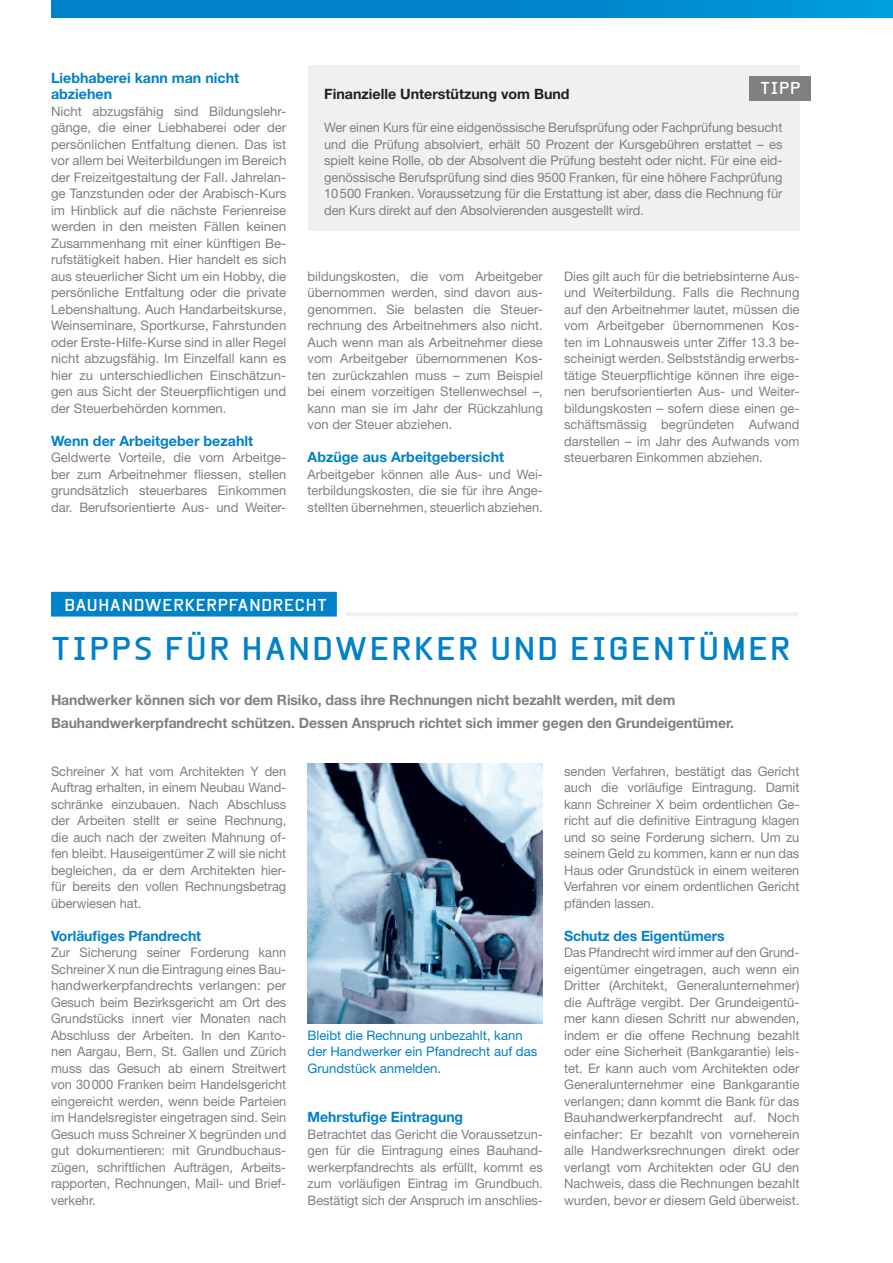
<style>
.page{position:relative;width:893px;height:1263px;background:#fff}
.page>*{position:absolute;margin:0;border:0;box-sizing:border-box;transform-origin:0 0}
.t1{font:700 31.5px "Beta Sans";letter-spacing:.075em;color:#0081c8}
.t2{font:700 16.5px "Beta Sans";letter-spacing:.04em;color:#fff}
.t3{font:700 14.25px/22.5px "Helvetica Neue LT Std";letter-spacing:-.005em;color:#808083}
.t4{font:700 14.25px/16.5px "Helvetica Neue LT Std";color:#0081c8}
.t5{font:700 14.25px "Helvetica Neue LT Std";color:#231f20}
.t6{font:13.2px/16.5px "Helvetica Neue LT Std";color:#808083;text-align:justify}
.t7{font:13.2px/16.5px "Helvetica Neue LT Std";color:#0081c8}
</style>
<div class="page">
<img style="left:308px;top:763px;width:235px;height:260px">
<div style="left:51px;top:0;width:842px;height:17px;background:linear-gradient(to right,#007ac3,#0095d8)"></div>
<div style="left:51px;top:592px;width:286px;height:24px;background:#0081c8"></div>
<hr style="left:346px;top:612px;width:453px;height:4px;background:#f0f0f1">
<div style="left:308px;top:66px;width:491px;height:165px;background:#f0f0f1"></div>
<div style="left:749px;top:76px;width:62px;height:24px;background:#808083"></div>
<p class="t4" style="left:51px;top:69px;width:190px">Liebhaberei kann man nicht abziehen</p>
<p class="t6" style="left:51px;top:102px;width:237px">Nicht abzugsfähig sind Bildungslehr&shy;gänge, die einer Liebhaberei oder der persönlichen Entfaltung dienen. Das ist vor allem bei Weiterbildungen im Bereich der Freizeitgestaltung der Fall. Jahrelan&shy;ge Tanzstunden oder der Arabisch-Kurs im Hinblick auf die nächste Ferienreise werden in den meisten Fällen keinen Zusammenhang mit einer künftigen Be&shy;rufstätigkeit haben. Hier handelt es sich aus steuerlicher Sicht um ein Hobby, die persönliche Entfaltung oder die private Lebenshaltung. Auch Handarbeitskurse, Weinseminare, Sportkurse, Fahrstunden oder Erste-Hilfe-Kurse sind in aller Regel nicht abzugsfähig. Im Einzelfall kann es hier zu unterschiedlichen Einschätzun&shy;gen aus Sicht der Steuerpflichtigen und der Steuerbehörden kommen.</p>
<p class="t4" style="left:51px;top:432px;width:204px">Wenn der Arbeitgeber bezahlt</p>
<p class="t6" style="left:51px;top:449px;width:237px">Geldwerte Vorteile, die vom Arbeitge&shy;ber zum Arbeitnehmer fliessen, stellen grundsätzlich steuerbares Einkommen dar. Berufsorientierte Aus- und Weiter-</p>
<p class="t2" style="left:760px;top:79px;width:42px">TIPP</p>
<p class="t5" style="left:324px;top:85px;width:247px">Finanzielle Unterstützung vom Bund</p>
<p class="t6" style="left:324px;top:119px;width:460px">Wer einen Kurs für eine eidgenössische Berufsprüfung oder Fachprüfung besucht und die Prüfung absolviert, erhält 50 Prozent der Kursgebühren erstattet – es spielt keine Rolle, ob der Absolvent die Prüfung besteht oder nicht. Für eine eid&shy;genössische Berufsprüfung sind dies 9500 Franken, für eine höhere Fachprüfung 10500 Franken. Voraussetzung für die Erstattung ist aber, dass die Rechnung für den Kurs direkt auf den Absolvierenden ausgestellt wird.</p>
<p class="t6" style="left:308px;top:267px;width:237px">bildungskosten, die vom Arbeitgeber übernommen werden, sind davon aus&shy;genommen. Sie belasten die Steuer&shy;rechnung des Arbeitnehmers also nicht.<br>Auch wenn man als Arbeitnehmer diese vom Arbeitgeber übernommenen Kos&shy;ten zurückzahlen muss – zum Beispiel bei einem vorzeitigen Stellenwechsel –, kann man sie im Jahr der Rückzahlung von der Steuer abziehen.</p>
<p class="t4" style="left:308px;top:448px;width:198px">Abzüge aus Arbeitgebersicht</p>
<p class="t6" style="left:308px;top:465px;width:237px">Arbeitgeber können alle Aus- und Wei&shy;terbildungskosten, die sie für ihre Ange&shy;stellten übernehmen, steuerlich abziehen.</p>
<p class="t6" style="left:564px;top:267px;width:237px">Dies gilt auch für die betriebsinterne Aus&shy;und Weiterbildung. Falls die Rechnung auf den Arbeitnehmer lautet, müssen die vom Arbeitgeber übernommenen Kos&shy;ten im Lohnausweis unter Ziffer 13.3 be&shy;scheinigt werden. Selbstständig erwerbs&shy;tätige Steuerpflichtige können ihre eige&shy;nen berufsorientierten Aus- und Weiter&shy;bildungskosten – sofern diese einen ge&shy;schäftsmässig begründeten Aufwand darstellen – im Jahr des Aufwands vom steuerbaren Einkommen abziehen.</p>
<p class="t2" style="left:64px;top:595px;width:264px">BAUHANDWERKERPFANDRECHT</p>
<h1 class="t1" style="left:51px;top:630px;width:741px">TIPPS FÜR HANDWERKER UND EIGENTÜMER</h1>
<p class="t3" style="left:51px;top:688px;width:684px">Handwerker können sich vor dem Risiko, dass ihre Rechnungen nicht bezahlt werden, mit dem<br>Bauhandwerkerpfandrecht schützen. Dessen Anspruch richtet sich immer gegen den Grundeigentümer.</p>
<p class="t6" style="left:51px;top:762px;width:237px">Schreiner X hat vom Architekten Y den Auftrag erhalten, in einem Neubau Wand&shy;schränke einzubauen. Nach Abschluss der Arbeiten stellt er seine Rechnung, die auch nach der zweiten Mahnung of&shy;fen bleibt. Hauseigentümer Z will sie nicht begleichen, da er dem Architekten hier&shy;für bereits den vollen Rechnungsbetrag überwiesen hat.</p>
<p class="t4" style="left:51px;top:927px;width:152px">Vorläufiges Pfandrecht</p>
<p class="t6" style="left:51px;top:944px;width:237px">Zur Sicherung seiner Forderung kann Schreiner X nun die Eintragung eines Bau&shy;handwerkerpfandrechts verlangen: per Gesuch beim Bezirksgericht am Ort des Grundstücks innert vier Monaten nach Abschluss der Arbeiten. In den Kanto&shy;nen Aargau, Bern, St. Gallen und Zürich muss das Gesuch ab einem Streitwert von 30000 Franken beim Handelsgericht eingereicht werden, wenn beide Parteien im Handelsregister eingetragen sind. Sein Gesuch muss Schreiner X begründen und gut dokumentieren: mit Grundbuchaus&shy;zügen, schriftlichen Aufträgen, Arbeits&shy;rapporten, Rechnungen, Mail- und Brief&shy;verkehr.</p>
<p class="t7" style="left:308px;top:1026px;width:231px">Bleibt die Rechnung unbezahlt, kann der Handwerker ein Pfandrecht auf das<br>Grundstück anmelden.</p>
<p class="t4" style="left:308px;top:1108px;width:157px">Mehrstufige Eintragung</p>
<p class="t6" style="left:308px;top:1125px;width:237px">Betrachtet das Gericht die Voraussetzun&shy;gen für die Eintragung eines Bauhand&shy;werkerpfandrechts als erfüllt, kommt es zum vorläufigen Eintrag im Grundbuch.<br>Bestätigt sich der Anspruch im anschlies-</p>
<p class="t6" style="left:564px;top:762px;width:237px">senden Verfahren, bestätigt das Gericht auch die vorläufige Eintragung. Damit kann Schreiner X beim ordentlichen Ge&shy;richt auf die definitive Eintragung klagen und so seine Forderung sichern. Um zu seinem Geld zu kommen, kann er nun das Haus oder Grundstück in einem weiteren Verfahren vor einem ordentlichen Gericht pfänden lassen.</p>
<p class="t4" style="left:564px;top:927px;width:162px">Schutz des Eigentümers</p>
<p class="t6" style="left:564px;top:944px;width:237px">Das Pfandrecht wird immer auf den Grund&shy;eigentümer eingetragen, auch wenn ein Dritter (Architekt, Generalunternehmer) die Aufträge vergibt. Der Grundeigentü&shy;mer kann diesen Schritt nur abwenden, indem er die offene Rechnung bezahlt oder eine Sicherheit (Bankgarantie) leis&shy;tet. Er kann auch vom Architekten oder Generalunternehmer eine Bankgarantie verlangen; dann kommt die Bank für das Bauhandwerkerpfandrecht auf. Noch einfacher: Er bezahlt von vorneherein alle Handwerksrechnungen direkt oder verlangt vom Architekten oder GU den Nachweis, dass die Rechnungen bezahlt wurden, bevor er diesem Geld überweist.</p>
</div>
